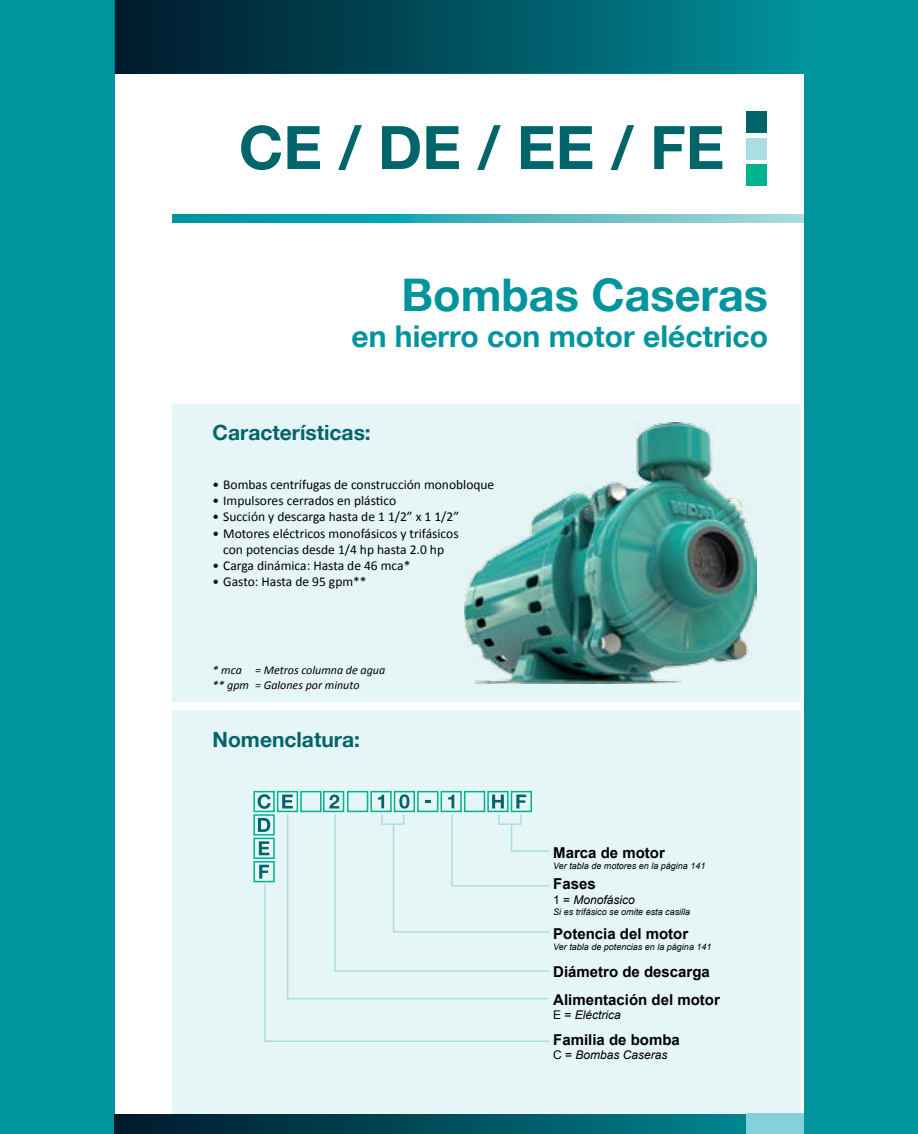
<style>
.page{position:relative;width:918px;height:1134px;background:#00949f}
.page>*{position:absolute;margin:0;border:0;box-sizing:border-box;transform-origin:0 0}
.t1{font:700 60px "Helvetica 75";color:#00646b}
.t2{font:700 45px "Helvetica 75";color:#00949f}
.t3{font:700 30px "Helvetica 75";color:#00949f}
.t4{font:700 21px "Helvetica 75";color:#00646b}
.t5{font:700 15px "Arial";color:#000}
.t6{font:13.5px/16.2px "Calibri";color:#000;text-align:center}
.t7{font:italic 12px/14.4px "Calibri";color:#000}
.t8{font:italic 12px "Arial";color:#000}
.t9{font:italic 9px "Arial";color:#000}
.s1{font-style:normal}
</style>
<div class="page">
<div style="left:115px;top:74px;width:688px;height:1040px;background:#fff"></div>
<svg style="left:115px;top:0;width:646px;height:74px;background:#004e5c"></svg>
<svg style="left:172px;top:215px;width:631px;height:8px;background:#43b2bc"></svg>
<div style="left:746px;top:165px;width:21px;height:21px;background:#00b38f"></div>
<div style="left:746px;top:138px;width:21px;height:22px;background:#acdee1"></div>
<div style="left:746px;top:111px;width:21px;height:21px;background:#00646b"></div>
<div style="left:115px;top:1114px;width:688px;height:20px;background:linear-gradient(to right,#001829,#008c97)"></div>
<div style="left:172px;top:404px;width:629px;height:298px;background:#e6f5f6"></div>
<div style="left:172px;top:710px;width:629px;height:404px;background:#e6f5f6"></div>
<svg style="left:264px;top:883px;width:285px;height:159px"></svg>
<div style="left:394px;top:791px;width:21px;height:21px;border:2px solid #00b38f"></div>
<div style="left:323px;top:791px;width:21px;height:21px;border:2px solid #00b38f"></div>
<div style="left:417px;top:791px;width:21px;height:21px;border:2px solid #00b38f"></div>
<div style="left:277px;top:791px;width:21px;height:21px;border:2px solid #00b38f"></div>
<div style="left:347px;top:791px;width:21px;height:21px;border:2px solid #00b38f"></div>
<div style="left:441px;top:791px;width:21px;height:21px;border:2px solid #00b38f"></div>
<div style="left:487px;top:791px;width:22px;height:21px;border:2px solid #00b38f"></div>
<div style="left:300px;top:791px;width:22px;height:21px;border:2px solid #00b38f"></div>
<div style="left:370px;top:791px;width:22px;height:21px;border:2px solid #00b38f"></div>
<div style="left:464px;top:791px;width:21px;height:21px;border:2px solid #00b38f"></div>
<div style="left:511px;top:791px;width:21px;height:21px;border:2px solid #00b38f"></div>
<div style="left:253px;top:791px;width:22px;height:21px;border:2px solid #00b38f"></div>
<div style="left:253px;top:814px;width:22px;height:21px;border:2px solid #00b38f"></div>
<div style="left:253px;top:837px;width:22px;height:22px;border:2px solid #00b38f"></div>
<div style="left:253px;top:861px;width:22px;height:21px;border:2px solid #00b38f"></div>
<div style="left:746px;top:1113px;width:57px;height:21px;background:#82d1db"></div>
<svg style="left:258px;top:794px;width:13px;height:15px"></svg>
<svg style="left:282px;top:794px;width:11px;height:14px"></svg>
<svg style="left:329px;top:794px;width:220px;height:178px"></svg>
<svg style="left:258px;top:818px;width:12px;height:14px"></svg>
<svg style="left:259px;top:841px;width:10px;height:14px"></svg>
<svg style="left:259px;top:865px;width:10px;height:13px"></svg>
<img style="left:464px;top:423px;width:293px;height:260px">
<h1 class="t1" style="left:239px;top:111px;width:487px">CE / DE / EE / FE</h1>
<h2 class="t2" style="left:402px;top:268px;width:368px">Bombas Caseras</h2>
<h3 class="t3" style="left:352px;top:318px;width:418px">en hierro con motor eléctrico</h3>
<h3 class="t4" style="left:213px;top:420px;width:160px">Características:</h3>
<p class="t6" style="left:213px;top:476px;width:283px">• Bombas centrífugas de construcción monobloque</p>
<p class="t6" style="left:213px;top:492px;width:185px">• Impulsores cerrados en plástico</p>
<p class="t6" style="left:213px;top:509px;width:248px">• Succión y descarga hasta de 1 1/2” x 1 1/2”</p>
<p class="t6" style="left:213px;top:525px;width:248px">• Motores eléctricos monofásicos y trifásicos con potencias desde 1/4 hp hasta 2.0 hp</p>
<p class="t6" style="left:213px;top:557px;width:199px">• Carga dinámica: Hasta de 46 mca*</p>
<p class="t6" style="left:213px;top:573px;width:156px">• Gasto: Hasta de 95 gpm**</p>
<p class="t7" style="left:213px;top:663px;width:174px">* mca = Metros columna de agua ** gpm = Galones por minuto</p>
<h3 class="t4" style="left:213px;top:726px;width:149px">Nomenclatura:</h3>
<p class="t5" style="left:553px;top:843px;width:113px">Marca de motor</p>
<p class="t9" style="left:553px;top:860px;width:154px">Ver tabla de motores en la página 141</p>
<p class="t5" style="left:553px;top:874px;width:44px">Fases</p>
<p class="t8" style="left:553px;top:892px;width:83px"><span class="s1">1 =</span> Monofásico</p>
<p class="t9" style="left:553px;top:905px;width:139px">Si es trifásico se omite esta casilla</p>
<p class="t5" style="left:553px;top:924px;width:137px">Potencia del motor</p>
<p class="t9" style="left:553px;top:941px;width:160px">Ver tabla de potencias en la página 141</p>
<p class="t5" style="left:553px;top:962px;width:158px">Diámetro de descarga</p>
<p class="t5" style="left:553px;top:989px;width:168px">Alimentación del motor</p>
<p class="t8" style="left:553px;top:1007px;width:69px"><span class="s1">E =</span> Eléctrica</p>
<p class="t5" style="left:553px;top:1029px;width:128px">Familia de bomba</p>
<p class="t8" style="left:553px;top:1047px;width:116px"><span class="s1">C =</span> Bombas Caseras</p>
</div>
